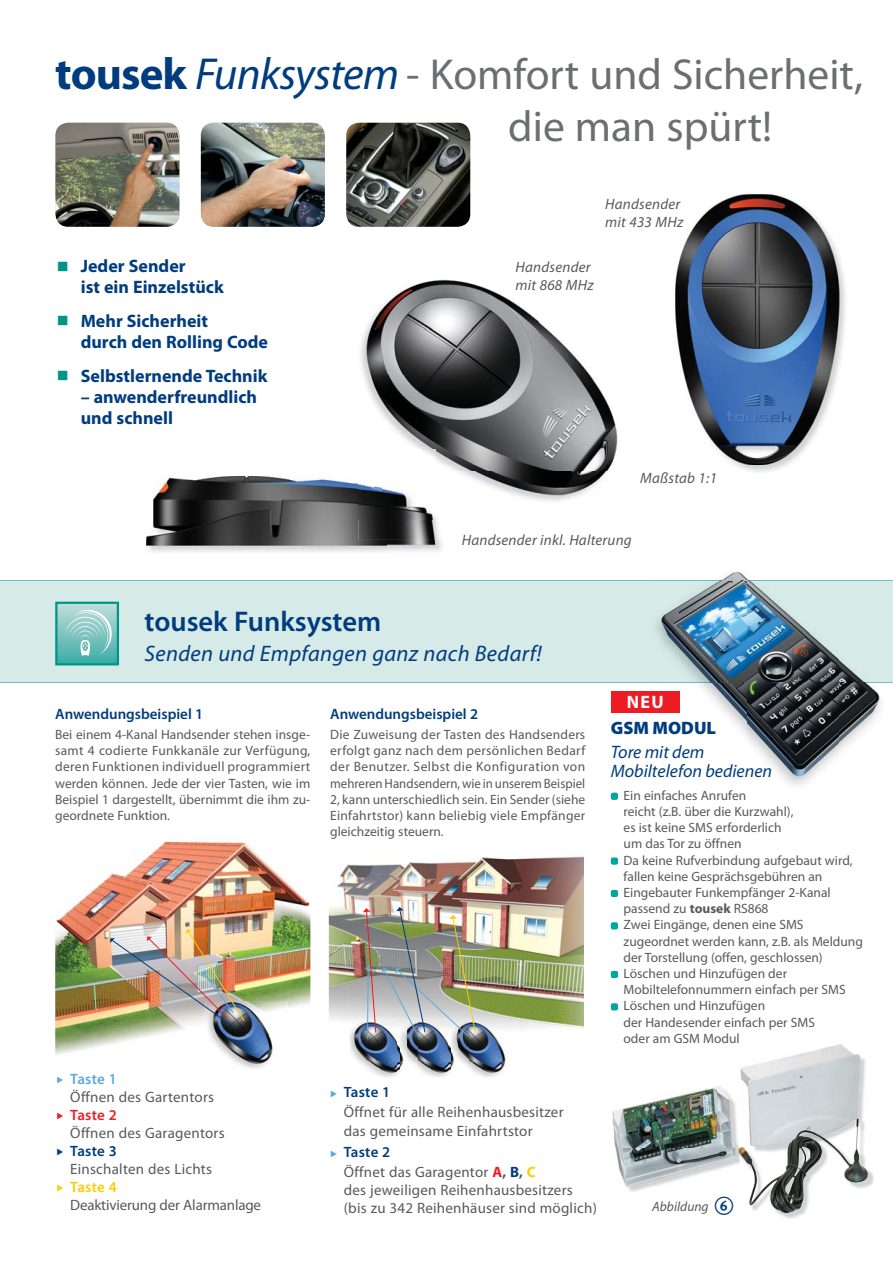
<style>
.page{position:relative;width:893px;height:1263px;background:#fff}
.page>*{position:absolute;margin:0;border:0;box-sizing:border-box;transform-origin:0 0}
.t1{font:43.5px/52.2px "Myriad Pro";color:#6d6e70}
.t2{font:600 28.5px "Myriad Pro";color:#003c7e}
.t3{font:italic 22.5px "Myriad Pro";letter-spacing:.015em;color:#003c7e}
.t4{font:700 18px/21px "Myriad Pro";color:#003c7e}
.t5{font:italic 18px/19.5px "Myriad Pro";color:#003c7e}
.t6{font:900 18px "Myriad Pro";color:#003c7e}
.t7{font:700 18px "Myriad Pro";color:#fff}
.t8{font:15px/18px "Myriad Pro";letter-spacing:.015em;color:#58595b}
.t9{font:italic 15px/18px "Myriad Pro";letter-spacing:.015em;color:#58595b}
.t10{font:600 15px "Myriad Pro";color:#003c7e}
.t11{font:15px/18px "Myriad Pro";letter-spacing:-.01em;color:#58595b}
.t12{font:13.5px/16.2px "Myriad Pro";color:#58595b;text-align:justify}
.t13{font:italic 13.5px "Myriad Pro";color:#58595b}
.s1{font-weight:700;font-size:45px;color:#003c7e}
.s2{font-style:italic;font-size:45px;color:#003c7e}
.s3{color:#5da9dd}
.s4{font-weight:600;color:#5da9dd}
.s5{color:#ed1c24}
.s6{font-weight:600;color:#ed1c24}
.s7{color:#003c7e}
.s8{font-weight:600;color:#003c7e}
.s9{color:#ffcb04}
.s10{font-weight:600;color:#ffcb04}
.s11{font-weight:700;color:#ed1c24}
.s12{font-weight:700}
.s13{font-weight:700;color:#003c7e}
.s14{font-weight:700;color:#ffcb04}
</style>
<div class="page">
<img style="left:55px;top:838px;width:255px;height:217px">
<img style="left:329px;top:856px;width:255px;height:173px">
<div style="left:0;top:580px;width:893px;height:102px;background:#d6eae7"></div>
<hr style="left:0;top:682px;width:893px;height:1px;background:#71bfbb">
<hr style="left:0;top:580px;width:893px;height:1px;background:#71bfbb">
<svg style="left:55px;top:601px;width:64px;height:65px;background:#79c3be"></svg>
<img style="left:346px;top:123px;width:124px;height:104px;border-radius:13px">
<img style="left:201px;top:123px;width:124px;height:104px;border-radius:13px">
<img style="left:55px;top:123px;width:124px;height:104px;border-radius:13px">
<img style="left:360px;top:279px;width:258px;height:193px">
<img style="left:460px;top:472px;width:146px;height:29px">
<img style="left:387px;top:517px;width:53px;height:23px">
<img style="left:360px;top:449px;width:75px;height:23px">
<img style="left:146px;top:476px;width:241px;height:76px">
<img style="left:387px;top:539px;width:48px;height:12px">
<img style="left:359px;top:476px;width:76px;height:44px">
<img style="left:675px;top:194px;width:172px;height:271px">
<svg style="left:675px;top:198px;width:6px;height:11px"></svg>
<svg style="left:675px;top:217px;width:9px;height:10px"></svg>
<img style="left:612px;top:1111px;width:2px;height:20px">
<img style="left:614px;top:1048px;width:208px;height:101px">
<img style="left:822px;top:1047px;width:44px;height:73px">
<img style="left:616px;top:1149px;width:124px;height:43px">
<img style="left:749px;top:1200px;width:60px;height:19px">
<img style="left:740px;top:1120px;width:134px;height:80px">
<img style="left:830px;top:1127px;width:38px;height:56px">
<img style="left:656px;top:571px;width:199px;height:103px">
<img style="left:656px;top:674px;width:225px;height:107px">
<div style="left:611px;top:793px;width:7px;height:7px;background:#00a7a0;border-radius:2px"></div>
<div style="left:611px;top:857px;width:7px;height:8px;background:#00a7a0;border-radius:2px"></div>
<div style="left:611px;top:890px;width:7px;height:7px;background:#00a7a0;border-radius:2px"></div>
<div style="left:611px;top:922px;width:7px;height:7px;background:#00a7a0;border-radius:2px"></div>
<div style="left:611px;top:971px;width:7px;height:7px;background:#00a7a0;border-radius:2px"></div>
<div style="left:611px;top:1003px;width:7px;height:7px;background:#00a7a0;border-radius:2px"></div>
<img style="left:205px;top:1001px;width:83px;height:54px">
<img style="left:208px;top:998px;width:68px;height:70px">
<img style="left:381px;top:1076px;width:14px;height:1px">
<img style="left:347px;top:1020px;width:50px;height:41px">
<img style="left:350px;top:1019px;width:158px;height:1px">
<img style="left:359px;top:1061px;width:42px;height:15px">
<img style="left:432px;top:1076px;width:12px;height:1px">
<img style="left:397px;top:1040px;width:51px;height:21px">
<img style="left:401px;top:1061px;width:47px;height:15px">
<img style="left:448px;top:1061px;width:47px;height:16px">
<img style="left:508px;top:1020px;width:11px;height:9px">
<img style="left:448px;top:1044px;width:3px;height:17px">
<img style="left:468px;top:1020px;width:40px;height:56px">
<img style="left:457px;top:1040px;width:11px;height:21px">
<img style="left:451px;top:1040px;width:6px;height:36px">
<img style="left:110px;top:929px;width:135px;height:101px">
<img style="left:363px;top:907px;width:113px;height:133px">
<div style="left:611px;top:691px;width:68px;height:21px;background:#ed1c24"></div>
<h1 class="t1" style="left:508px;top:53px;width:356px;text-indent:-453px"><span class="s1">tousek</span> <span class="s2">Funksystem</span> - Komfort und Sicherheit, die man spürt!</h1>
<h3 class="t4" style="left:81px;top:257px;width:144px">Jeder Sender<br>ist ein Einzelstück</h3>
<h3 class="t4" style="left:81px;top:312px;width:189px">Mehr Sicherheit<br>durch den Rolling Code</h3>
<h3 class="t4" style="left:81px;top:367px;width:188px">Selbstlernende Technik</h3>
<h3 class="t4" style="left:81px;top:388px;width:178px">– anwenderfreundlich und schnell</h3>
<p class="t9" style="left:605px;top:197px;width:80px">Handsender mit 433 MHz</p>
<p class="t9" style="left:516px;top:260px;width:80px">Handsender mit 868 MHz</p>
<p class="t9" style="left:640px;top:470px;width:78px">Maßstab 1:1</p>
<p class="t9" style="left:462px;top:533px;width:171px">Handsender inkl. Halterung</p>
<h2 class="t2" style="left:145px;top:611px;width:238px">tousek Funksystem</h2>
<h3 class="t3" style="left:145px;top:645px;width:399px">Senden und Empfangen ganz nach Bedarf!</h3>
<p class="t10" style="left:55px;top:708px;width:150px">Anwendungsbeispiel 1</p>
<p class="t12" style="left:55px;top:728px;width:257px">Bei einem 4-Kanal Handsender stehen insge&shy;samt 4 codierte Funkkanäle zur Verfügung, deren Funktionen individuell pro grammiert werden können. Jede der vier Tasten, wie im Beispiel 1 dargestellt, übernimmt die ihm zu&shy;geordnete Funktion.</p>
<p class="t10" style="left:330px;top:708px;width:150px">Anwendungsbeispiel 2</p>
<p class="t12" style="left:330px;top:728px;width:257px">Die Zuweisung der Tasten des Handsenders erfolgt ganz nach dem persönlichen Bedarf der Benutzer. Selbst die Konfiguration von mehreren Handsendern, wie in unserem Beispiel 2, kann unterschiedlich sein. Ein Sender (siehe Einfahrtstor) kann beliebig viele Empfänger gleichzeitig steuern.</p>
<p class="t8" style="left:70px;top:1071px;width:145px;text-indent:-15px"><span class="s3">◆</span> <span class="s4">Taste 1<br></span>Öffnen des Gartentors</p>
<p class="t8" style="left:70px;top:1107px;width:156px;text-indent:-15px"><span class="s5">◆</span> <span class="s6">Taste 2<br></span>Öffnen des Garagentors</p>
<p class="t8" style="left:70px;top:1143px;width:143px;text-indent:-15px"><span class="s7">◆</span> <span class="s8">Taste 3<br></span>Einschalten des Lichts</p>
<p class="t11" style="left:70px;top:1179px;width:192px;text-indent:-15px"><span class="s9">◆</span> <span class="s10">Taste 4<br></span>Deaktivierung der Alarmanlage</p>
<p class="t10" style="left:344px;top:1086px;width:48px">Taste 1</p>
<p class="t8" style="left:344px;top:1103px;width:221px;line-height:19.5px">Öffnet für alle Reihenhausbesitzer das gemeinsame Einfahrtstor</p>
<p class="t8" style="left:344px;top:1144px;width:193px;line-height:19.5px;text-indent:-15px"><span class="s3">◆</span> <span class="s8">Taste 2<br></span>Öffnet das Garagentor <span class="s11">A</span><span class="s12">,</span> <span class="s13">B</span><span class="s12">,</span> <span class="s14">C</span></p>
<p class="t8" style="left:344px;top:1182px;width:255px">des jeweiligen Reihenhausbesitzers (bis zu 342 Reihenhäuser sind möglich)</p>
<h3 class="t7" style="left:627px;top:696px;width:39px">NEU</h3>
<h3 class="t6" style="left:611px;top:721px;width:107px">GSM MODUL</h3>
<h3 class="t5" style="left:611px;top:744px;width:163px">Tore mit dem<br>Mobiltelefon bedienen</h3>
<p class="t12" style="left:623px;top:789px;width:241px;text-align:left">Ein einfaches Anrufen<br>reicht (z.B. über die Kurzwahl),<br>es ist keine SMS erforderlich<br>um das Tor zu öffnen<br>Da keine Rufverbindung aufgebaut wird, fallen keine Gesprächsgebühren an<br>Eingebauter Funkempfänger 2-Kanal passend zu <span class="s12">tousek</span> RS868<br>Zwei Eingänge, denen eine SMS zugeordnet werden kann, z.B. als Meldung der Torstellung (offen, geschlossen)<br>Löschen und Hinzufügen der<br>Mobiltelefonnummern einfach per SMS<br>Löschen und Hinzufügen<br>der Handesender einfach per SMS<br>oder am GSM Modul</p>
<p class="t13" style="left:652px;top:1201px;width:58px">Abbildung</p>
</div>
